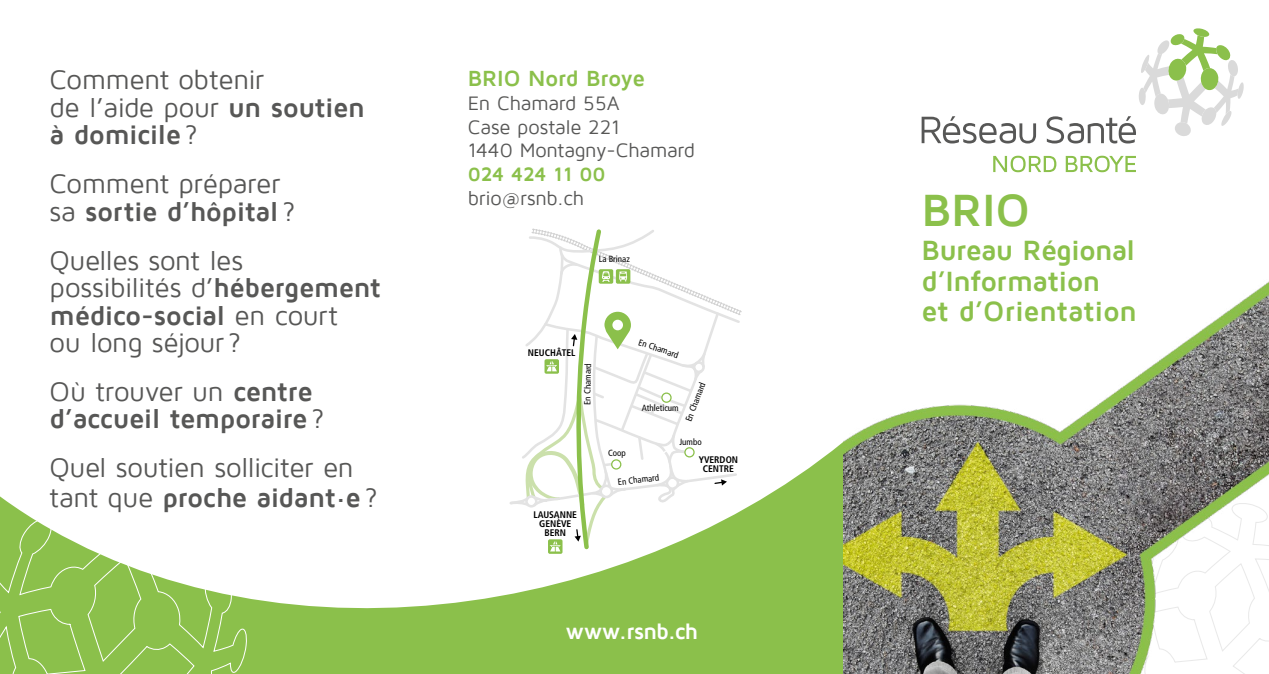
<style>
.page{position:relative;width:1269px;height:674px;background:#fff}
.page>*{position:absolute;margin:0;border:0;box-sizing:border-box;transform-origin:0 0}
.t1{font:700 46.5px "Maven Pro";color:#8bc04b}
.t2{font:700 28.5px/30.5px "Maven Pro";letter-spacing:-.015em;color:#8bc04b}
.t3{font:27.5px/27.5px "Maven Pro";letter-spacing:-.015em;color:#575756}
.t4{font:700 27.5px/27.5px "Maven Pro";letter-spacing:-.015em;color:#575756}
.t5{font:700 22.5px "Maven Pro";letter-spacing:-.005em;color:#8bc04b}
.t6{font:700 22.5px "Maven Pro";letter-spacing:-.03em;color:#fff}
.t7{font:20px/23.8px "Maven Pro";letter-spacing:-.015em;color:#575756}
.t8{font:700 20px "Maven Pro";letter-spacing:-.015em;color:#8bc04b}
.t9{font:700 condensed 9.5px/9px "Frutiger";color:#000;text-align:center}
.t10{font:condensed 9px "Frutiger";color:#000}
.s1{font-weight:700}
.s2{font-weight:400}
</style>
<div class="page">
<svg style="left:247px;top:442px;width:596px;height:231px;fill:#8bc04b"></svg>
<svg style="left:0;top:496px;width:247px;height:177px"></svg>
<img style="left:843px;top:124px;width:426px;height:549px">
<svg style="left:921px;top:116px;width:115px;height:27px"></svg>
<svg style="left:993px;top:156px;width:63px;height:16px"></svg>
<svg style="left:1065px;top:156px;width:71px;height:16px"></svg>
<svg style="left:1046px;top:28px;width:198px;height:115px"></svg>
<svg style="left:548px;top:539px;width:14px;height:14px"></svg>
<svg style="left:508px;top:228px;width:234px;height:323px"></svg>
<p class="t3" style="left:50px;top:67px;width:317px">Comment obtenir<br>de l’aide pour <span class="s1">un soutien à domicile</span>?</p>
<p class="t3" style="left:50px;top:170px;width:247px">Comment préparer sa <span class="s1">sortie d’hôpital</span>?</p>
<p class="t3" style="left:50px;top:247px;width:333px">Quelles sont les possibilités d’<span class="s1">hébergement médico-social</span> en court<br>ou long séjour?</p>
<p class="t4" style="left:50px;top:378px;width:276px"><span class="s2">Où trouver un</span> centre d’accueil temporaire<span class="s2">?</span></p>
<p class="t3" style="left:50px;top:453px;width:330px;line-height:30px">Quel soutien solliciter en tant que <span class="s1">proche aidant</span><sup>.</sup><span class="s1">e</span>?</p>
<p class="t5" style="left:468px;top:66px;width:179px">BRIO Nord Broye</p>
<p class="t7" style="left:468px;top:91px;width:229px">En Chamard 55A<br>Case postale 221<br>1440 Montagny-Chamard</p>
<p class="t8" style="left:468px;top:164px;width:139px">024 424 11 00</p>
<p class="t7" style="left:468px;top:186px;width:118px">brio@rsnb.ch</p>
<h1 class="t1" style="left:921px;top:186px;width:110px">BRIO</h1>
<p class="t2" style="left:921px;top:236px;width:217px">Bureau Régional d’Information<br>et d’Orientation</p>
<p class="t10" style="left:599px;top:253px;width:33px">La Brinaz</p>
<p class="t9" style="left:528px;top:348px;width:49px">NEUCHÂTEL</p>
<p class="t10" style="left:582px;top:404px;width:43px;rotate:-89deg">En Chamard</p>
<p class="t9" style="left:533px;top:510px;width:45px">LAUSANNE<br>GENÈVE<br>BERN</p>
<p class="t10" style="left:640px;top:337px;width:43px;rotate:18deg">En Chamard</p>
<p class="t10" style="left:683px;top:419px;width:43px;rotate:-69deg">En Chamard</p>
<p class="t10" style="left:642px;top:402px;width:38px">Athleticum</p>
<p class="t10" style="left:608px;top:448px;width:19px">Coop</p>
<p class="t10" style="left:617px;top:476px;width:43px;rotate:-6deg">En Chamard</p>
<p class="t10" style="left:679px;top:436px;width:24px">Jumbo</p>
<p class="t9" style="left:698px;top:454px;width:41px">YVERDON<br>CENTRE</p>
<p class="t6" style="left:565px;top:619px;width:134px">www.rsnb.ch</p>
</div>
